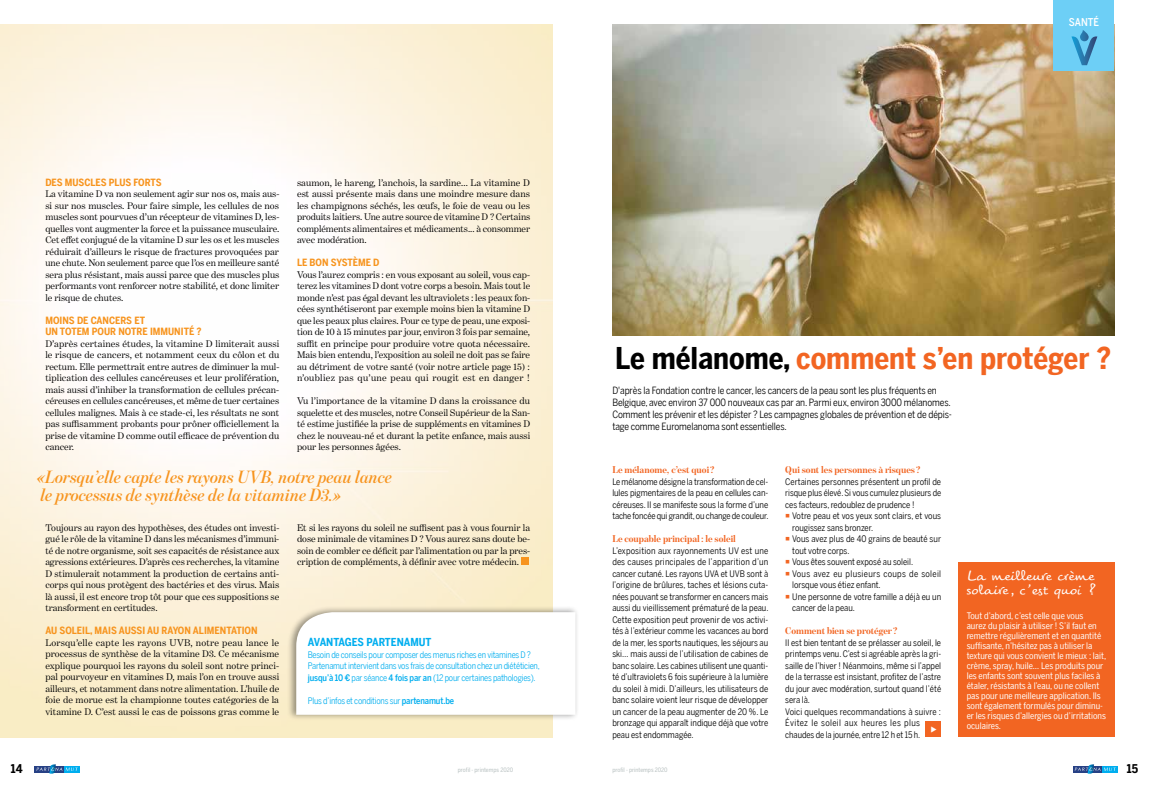
<style>
.page{position:relative;width:1151px;height:794px;background:#fff}
.page>*{position:absolute;margin:0;border:0;box-sizing:border-box;transform-origin:0 0}
.t1{font:700 30px "Benton Sans Cond";color:#f26522}
.t2{font:italic 600 18px/18px "Benton Mod Disp";color:#f7941e}
.t3{font:14px/14px "Tornac";color:#fff}
.t4{font:700 condensed 12px "Benton Sans";color:#000}
.t5{font:700 11px "Benton Sans Cond";color:#00aeef}
.t6{font:500 condensed 10.7px "Benton Sans";letter-spacing:-.005em;color:#fff}
.t7{font:10px/12px "Benton Sans Cond";letter-spacing:-.01em;color:#000}
.t8{font:700 10px/11.5px "Benton Sans Cond";color:#f7941e}
.t9{font:700 10px "Benton Mod Disp";color:#f26522}
.t10{font:9.8px/11.5px "Benton Modern One";color:#000;text-align:justify}
.t11{font:9px/11.5px "Benton Sans Cond";color:#000}
.t12{font:9px/10px "Benton Sans Cond";color:#fff}
.t13{font:9px/11.5px "Benton Sans Cond";letter-spacing:-.02em;color:#00aeef}
.t14{font:condensed 6px "Benton Sans";color:#b5bebe}
.s1{font-weight:500}
.s2{color:#000}
.s3{color:#f26522}
</style>
<div class="page">
<img style="left:612px;top:25px;width:502px;height:310px">
<div style="left:958px;top:562px;width:156px;height:175px;background:#f26522"></div>
<div style="left:926px;top:721px;width:15px;height:16px;background:#f26522"></div>
<div style="left:521px;top:557px;width:8px;height:8px;background:#f7941e"></div>
<div style="left:287px;top:606px;width:292px;height:114px;background:#000;opacity:.4"></div>
<svg style="left:296px;top:612px;width:279px;height:103px"></svg>
<div style="left:1053px;top:0;width:61px;height:71px;background:#6dcff6"></div>
<svg style="left:1071px;top:30px;width:26px;height:35px"></svg>
<svg style="left:35px;top:766px;width:2px;height:6px"></svg>
<div style="left:64px;top:765px;width:15px;height:7px;background:#00aeef"></div>
<svg style="left:37px;top:764px;width:41px;height:9px"></svg>
<svg style="left:1073px;top:766px;width:2px;height:6px"></svg>
<div style="left:1102px;top:765px;width:15px;height:7px;background:#00aeef"></div>
<svg style="left:1075px;top:764px;width:41px;height:9px"></svg>
<p class="t8" style="left:45px;top:176px;width:118px">DES MUSCLES PLUS FORTS</p>
<p class="t10" style="left:45px;top:188px;width:236px">La vitamine D va non seulement agir sur nos os, mais aus&shy;si sur nos muscles. Pour faire simple, les cellules de nos muscles sont pourvues d’un récepteur de vitamines D, les&shy;quelles vont augmenter la force et la puissance musculaire.<br>Cet effet conjugué de la vitamine D sur les os et les muscles réduirait d’ailleurs le risque de fractures provoquées par une chute. Non seulement parce que l’os en meilleure santé sera plus résistant, mais aussi parce que des muscles plus performants vont renforcer notre stabilité, et donc limiter le risque de chutes.</p>
<p class="t8" style="left:45px;top:314px;width:158px">MOINS DE CANCERS ET<br>UN TOTEM POUR NOTRE IMMUNITÉ ?</p>
<p class="t10" style="left:45px;top:337px;width:235px">D’après certaines études, la vitamine D limiterait aussi le risque de cancers, et notamment ceux du côlon et du rectum. Elle permettrait entre autres de diminuer la mul&shy;tiplication des cellules cancéreuses et leur prolifération, mais aussi d’inhiber la transformation de cellules précan&shy;céreuses en cellules cancéreuses, et même de tuer certaines cellules malignes. Mais à ce stade-ci, les résultats ne sont pas suffisamment probants pour prôner officiellement la prise de vitamine D comme outil efficace de prévention du cancer.</p>
<p class="t10" style="left:297px;top:176px;width:235px">saumon, le hareng, l’anchois, la sardine… La vitamine D est aussi présente mais dans une moindre mesure dans les champignons séchés, les œufs, le foie de veau ou les produits laitiers. Une autre source de vitamine D ? Certains compléments alimentaires et médicaments... à consommer avec modération.</p>
<p class="t8" style="left:297px;top:257px;width:84px">LE BON SYSTÈME D</p>
<p class="t10" style="left:297px;top:268px;width:235px">Vous l’aurez compris : en vous exposant au soleil, vous cap&shy;terez les vitamines D dont votre corps a besoin. Mais tout le monde n’est pas égal devant les ultraviolets : les peaux fon&shy;cées synthétiseront par exemple moins bien la vitamine D que les peaux plus claires. Pour ce type de peau, une exposi&shy;tion de 10 à 15 minutes par jour, environ 3 fois par semaine, suffit en principe pour produire votre quota nécessaire.<br>Mais bien entendu, l’exposition au soleil ne doit pas se faire au détriment de votre santé (voir notre article page 15) : n’oubliez pas qu’une peau qui rougit est en danger !</p>
<p class="t10" style="left:297px;top:395px;width:235px">Vu l’importance de la vitamine D dans la croissance du squelette et des muscles, notre Conseil Supérieur de la San&shy;té estime justifiée la prise de suppléments en vitamines D chez le nouveau-né et durant la petite enfance, mais aussi pour les personnes âgées.</p>
<h2 class="t2" style="left:37px;top:468px;width:356px">«Lorsqu’elle capte les rayons UVB, notre peau lance le processus de synthèse de la vitamine D3.»</h2>
<p class="t10" style="left:45px;top:521px;width:235px">Toujours au rayon des hypothèses, des études ont investi&shy;gué le rôle de la vitamine D dans les mécanismes d’immuni&shy;té de notre organisme, soit ses capacités de résistance aux agressions extérieures. D’après ces recherches, la vitamine D stimulerait notamment la production de certains anti&shy;corps qui nous protègent des bactéries et des virus. Mais là aussi, il est encore trop tôt pour que ces suppositions se transforment en certitudes.</p>
<p class="t8" style="left:45px;top:625px;width:214px">AU SOLEIL, MAIS AUSSI AU RAYON ALIMENTATION</p>
<p class="t10" style="left:45px;top:636px;width:236px">Lorsqu’elle capte les rayons UVB, notre peau lance le processus de synthèse de la vitamine D3. Ce mécanisme explique pourquoi les rayons du soleil sont notre princi&shy;pal pourvoyeur en vitamines D, mais l’on en trouve aussi ailleurs, et notamment dans notre alimentation. L’huile de foie de morue est la championne toutes catégories de la vitamine D. C’est aussi le cas de poissons gras comme le</p>
<p class="t10" style="left:297px;top:521px;width:235px">Et si les rayons du soleil ne suffisent pas à vous fournir la dose minimale de vitamines D ? Vous aurez sans doute be&shy;soin de combler ce déficit par l’alimentation ou par la pres&shy;cription de compléments, à définir avec votre médecin.</p>
<p class="t5" style="left:308px;top:636px;width:125px">AVANTAGES PARTENAMUT</p>
<p class="t13" style="left:308px;top:648px;width:234px">Besoin de conseils pour composer des menus riches en vitamines D ?<br>Partenamut intervient dans vos frais de consultation chez un diététicien, <span class="s1">jusqu’à 10 €</span> par séance <span class="s1">4 fois par an</span> (12 pour certaines pathologies).</p>
<p class="t13" style="left:308px;top:694px;width:148px">Plus d’infos et conditions sur <span class="s1">partenamut.be</span></p>
<p class="t6" style="left:1069px;top:15px;width:32px">SANTÉ</p>
<p class="t6" style="left:1064px;top:15px;width:39px">PSYCHO</p>
<h1 class="t1" style="left:615px;top:341px;width:497px"><span class="s2">Le mélanome,</span> comment s’en protéger ?</h1>
<p class="t7" style="left:612px;top:384px;width:341px">D'après la Fondation contre le cancer, les cancers de la peau sont les plus fréquents en Belgique, avec environ 37 000 nouveaux cas par an. Parmi eux, environ 3000 mélanomes.<br>Comment les prévenir et les dépister ? Les campagnes globales de prévention et de dépis&shy;tage comme Euromelanoma sont essentielles.</p>
<p class="t9" style="left:612px;top:464px;width:104px">Le mélanome, c’est quoi ?</p>
<p class="t11" style="left:612px;top:475px;width:158px;text-align:justify">Le mélanome désigne la transformation de cel&shy;lules pigmentaires de la peau en cellules can&shy;céreuses. Il se manifeste sous la forme d’une tache foncée qui grandit, ou change de couleur.</p>
<p class="t9" style="left:612px;top:533px;width:125px">Le coupable principal : le soleil</p>
<p class="t11" style="left:612px;top:544px;width:158px;text-align:justify">L’exposition aux rayonnements UV est une des causes principales de l’apparition d’un cancer cutané. Les rayons UVA et UVB sont à l’origine de brûlures, taches et lésions cuta&shy;nées pouvant se transformer en cancers mais aussi du vieillissement prématuré de la peau.<br>Cette exposition peut provenir de vos activi&shy;tés à l’extérieur comme les vacances au bord de la mer, les sports nautiques, les séjours au ski… mais aussi de l’utilisation de cabines de banc solaire. Les cabines utilisent une quanti&shy;té d’ultraviolets 6 fois supérieure à la lumière du soleil à midi. D’ailleurs, les utilisateurs de banc solaire voient leur risque de développer un cancer de la peau augmenter de 20 %. Le bronzage qui apparaît indique déjà que votre peau est endommagée.</p>
<p class="t9" style="left:785px;top:464px;width:137px">Qui sont les personnes à risques ?</p>
<p class="t11" style="left:785px;top:475px;width:157px;text-align:justify">Certaines personnes présentent un profil de risque plus élevé. Si vous cumulez plusieurs de ces facteurs, redoublez de prudence !</p>
<p class="t11" style="left:792px;top:510px;width:150px;text-indent:-7px"><span class="s3">○</span> Votre peau et vos yeux sont clairs, et vous rougissez sans bronzer.</p>
<p class="t11" style="left:792px;top:533px;width:150px;text-indent:-7px"><span class="s3">○</span> Vous avez plus de 40 grains de beauté sur tout votre corps.</p>
<p class="t11" style="left:785px;top:556px;width:129px"><span class="s3">○</span> Vous êtes souvent exposé au soleil.</p>
<p class="t11" style="left:792px;top:567px;width:150px;text-indent:-7px"><span class="s3">○</span> Vous avez eu plusieurs coups de soleil lorsque vous étiez enfant.</p>
<p class="t11" style="left:792px;top:590px;width:150px;text-indent:-7px"><span class="s3">○</span> Une personne de votre famille a déjà eu un cancer de la peau.</p>
<p class="t9" style="left:785px;top:625px;width:114px">Comment bien se protéger ?</p>
<p class="t11" style="left:785px;top:636px;width:157px">Il est bien tentant de se prélasser au soleil, le printemps venu. C’est si agréable après la gri&shy;saille de l’hiver ! Néanmoins, même si l’appel de la terrasse est insistant, profitez de l’astre du jour avec modération, surtout quand l’été sera là.<br>Voici quelques recommandations à suivre :<br>Évitez le soleil aux heures les plus chaudes de la journée, entre 12 h et 15 h.</p>
<h3 class="t3" style="left:967px;top:569px;width:131px">La meilleure crème solaire, c’est quoi ?</h3>
<p class="t12" style="left:967px;top:610px;width:141px">Tout d’abord, c’est celle que vous<br>aurez du plaisir à utiliser ! S’il faut en remettre régulièrement et en quantité suffisante, n’hésitez pas à utiliser la texture qui vous convient le mieux : lait, crème, spray, huile… Les produits pour les enfants sont souvent plus faciles à étaler, résistants à l’eau, ou ne collent pas pour une meilleure application. Ils sont également formulés pour diminu&shy;er les risques d’allergies ou d’irritations oculaires.</p>
<p class="t4" style="left:11px;top:761px;width:13px">14</p>
<p class="t4" style="left:1127px;top:761px;width:13px">15</p>
<p class="t14" style="left:458px;top:766px;width:57px">profil - printemps 2020</p>
<p class="t14" style="left:612px;top:766px;width:57px">profil - printemps 2020</p>
</div>
